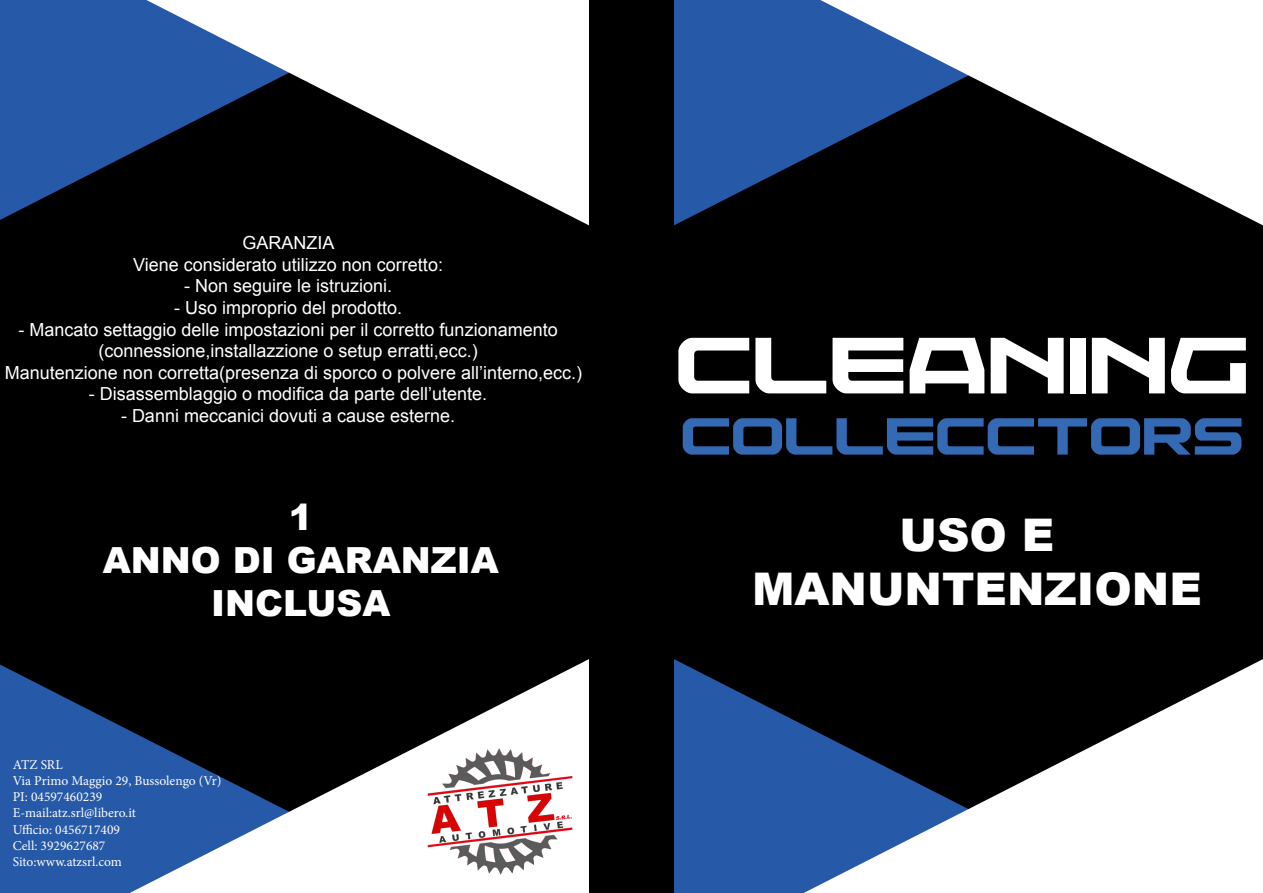
<style>
.page{position:relative;width:1263px;height:893px;background:#000}
.page>*{position:absolute;margin:0;border:0;box-sizing:border-box;transform-origin:0 0}
.t1{font:78px "Neutron Dance";color:#fff}
.t2{font:51px "Neutron Dance";color:#336ab3}
.t3{font:900 45px "Arial";color:#fff}
.t4{font:900 36px "Arial";color:#fff}
.t5{font:18px "Arial";color:#fff}
.t6{font:13.5px "Minion Pro";color:#fffefa}
</style>
<div class="page">
<svg style="left:674px;top:659px;width:130px;height:234px;background:#204c90"></svg>
<svg style="left:674px;top:0;width:146px;height:225px;fill:#2659a8"></svg>
<svg style="left:0;top:0;width:146px;height:220px;fill:#2659a8"></svg>
<svg style="left:0;top:664px;width:130px;height:229px;background:#204b8f"></svg>
<svg style="left:804px;top:659px;width:459px;height:234px"></svg>
<svg style="left:820px;top:0;width:443px;height:225px"></svg>
<svg style="left:146px;top:0;width:443px;height:225px"></svg>
<svg style="left:130px;top:659px;width:459px;height:234px"></svg>
<img style="left:421px;top:742px;width:157px;height:138px">
<p class="t5" style="left:243px;top:231px;width:94px">GARANZIA</p>
<p class="t5" style="left:133px;top:253px;width:311px">Viene considerato utilizzo non corretto:</p>
<p class="t5" style="left:184px;top:274px;width:210px">- Non seguire le istruzioni.</p>
<p class="t5" style="left:174px;top:296px;width:230px">- Uso improprio del prodotto.</p>
<p class="t5" style="left:18px;top:317px;width:541px">- Mancato settaggio delle impostazioni per il corretto funzionamento</p>
<p class="t5" style="left:98px;top:339px;width:381px">(connessione,installazzione o setup erratti,ecc.)</p>
<p class="t5" style="left:5px;top:361px;width:579px">Manutenzione non corretta(presenza di sporco o polvere all’interno,ecc.)</p>
<p class="t5" style="left:89px;top:382px;width:400px">- Disassemblaggio o modifica da parte dell’utente.</p>
<p class="t5" style="left:121px;top:404px;width:336px">- Danni meccanici dovuti a cause esterne.</p>
<p class="t4" style="left:289px;top:491px;width:26px">1</p>
<p class="t4" style="left:103px;top:534px;width:397px">ANNO DI GARANZIA</p>
<p class="t4" style="left:211px;top:577px;width:181px">INCLUSA</p>
<p class="t6" style="left:13px;top:755px;width:51px">ATZ SRL</p>
<p class="t6" style="left:13px;top:772px;width:210px">Via Primo Maggio 29, Bussolengo (Vr)</p>
<p class="t6" style="left:13px;top:788px;width:91px">PI: 04597460239</p>
<p class="t6" style="left:13px;top:804px;width:125px">E-mail:atz.srl@libero.it</p>
<p class="t6" style="left:13px;top:820px;width:109px">Ufficio: 0456717409</p>
<p class="t6" style="left:13px;top:836px;width:94px">Cell: 3929627687</p>
<p class="t6" style="left:13px;top:853px;width:111px">Sito:www.atzsrl.com</p>
<p class="t1" style="left:675px;top:327px;width:575px">CLEANING</p>
<p class="t2" style="left:681px;top:411px;width:564px">COLLECCTORS</p>
<p class="t3" style="left:899px;top:502px;width:156px">USO E</p>
<p class="t3" style="left:752px;top:556px;width:451px">MANUNTENZIONE</p>
</div>
